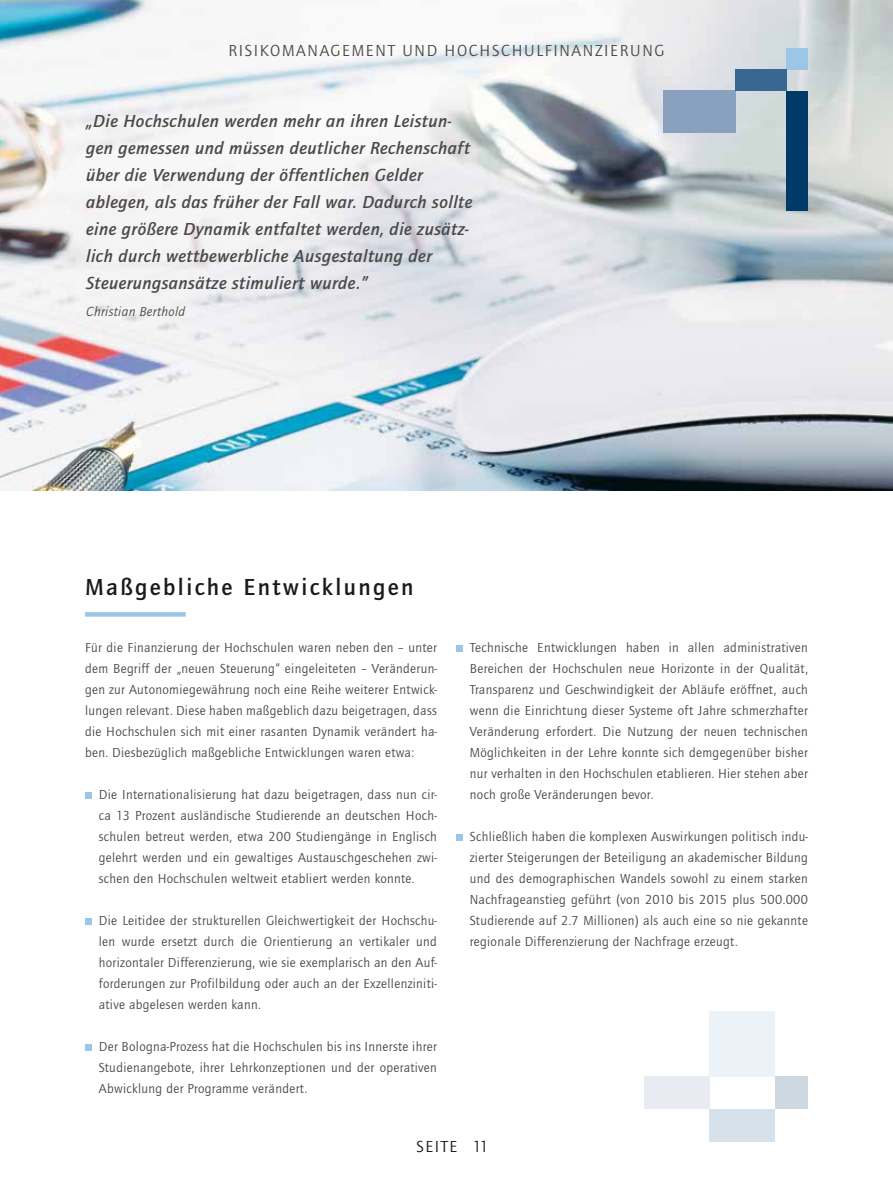
<style>
.page{position:relative;width:893px;height:1191px;background:#fff}
.page>*{position:absolute;margin:0;border:0;box-sizing:border-box;transform-origin:0 0}
.t1{font:500 24px "Quay Sans ITC Std";letter-spacing:.1em;color:#1a1a18}
.t2{font:italic 500 18px/27px "Quay Sans ITC Std";letter-spacing:.025em;color:#494948}
.t3{font:16.5px "Quay Sans ITC Std";letter-spacing:.1em;color:#494948}
.t4{font:16.5px "Quay Sans ITC Std";letter-spacing:.1em;color:#1a1a18}
.t5{font:13.5px/21px "Quay Sans ITC Std";letter-spacing:.025em;color:#494948;text-align:justify}
.t6{font:italic 13.5px "Quay Sans ITC Std";letter-spacing:.025em;color:#494948}
</style>
<div class="page">
<img style="left:0;top:0;width:893px;height:490px">
<svg style="left:85px;top:792px;width:6px;height:6px"></svg>
<svg style="left:85px;top:918px;width:6px;height:6px"></svg>
<svg style="left:85px;top:1044px;width:6px;height:6px"></svg>
<hr style="left:85px;top:612px;width:101px;height:4px;background:#9dc5e5">
<svg style="left:456px;top:645px;width:6px;height:6px"></svg>
<svg style="left:456px;top:834px;width:6px;height:6px"></svg>
<div style="left:709px;top:1108px;width:66px;height:33px;background:#d7e1e9"></div>
<div style="left:775px;top:1076px;width:33px;height:32px;background:#cdd8e1"></div>
<div style="left:644px;top:1076px;width:65px;height:32px;background:#e8ecf2"></div>
<div style="left:709px;top:1011px;width:66px;height:65px;background:#ebf3f9"></div>
<div style="left:787px;top:49px;width:21px;height:21px;background:#9dc5e5"></div>
<div style="left:787px;top:91px;width:21px;height:120px;background:#003a68"></div>
<div style="left:663px;top:91px;width:73px;height:42px;background:#8aa0bf"></div>
<div style="left:736px;top:70px;width:51px;height:21px;background:#386792"></div>
<p class="t3" style="left:228px;top:41px;width:437px">RISIKOMANAGEMENT UND HOCHSCHULFINANZIERUNG</p>
<p class="t2" style="left:86px;top:108px;width:388px">„Die Hochschulen werden mehr an ihren Leistun&shy;gen gemessen und müssen deutlicher Rechenschaft über die Verwendung der öffentlichen Gelder ablegen, als das früher der Fall war. Dadurch sollte eine größere Dynamik entfaltet werden, die zusätz&shy;lich durch wettbewerbliche Ausgestaltung der Steuerungsansätze stimuliert wurde.”</p>
<p class="t6" style="left:86px;top:304px;width:101px">Christian Berthold</p>
<h1 class="t1" style="left:85px;top:573px;width:330px">Maßgebliche Entwicklungen</h1>
<p class="t5" style="left:85px;top:637px;width:353px">Für die Finanzierung der Hochschulen waren neben den – unter dem Begriff der „neuen Steuerung“ eingeleiteten – Veränderun&shy;gen zur Autonomiegewährung noch eine Reihe weiterer Entwick&shy;lungen relevant. Diese haben maßgeblich dazu beigetragen, dass die Hochschulen sich mit einer rasanten Dynamik verändert ha&shy;ben. Diesbezüglich maßgebliche Entwicklungen waren etwa:</p>
<p class="t5" style="left:99px;top:784px;width:340px">Die Internationalisierung hat dazu beigetragen, dass nun cir&shy;ca 13 Prozent ausländische Studierende an deutschen Hoch&shy;schulen betreut werden, etwa 200 Studiengänge in Englisch gelehrt werden und ein gewaltiges Austauschgeschehen zwi&shy;schen den Hochschulen weltweit etabliert werden konnte.</p>
<p class="t5" style="left:99px;top:910px;width:340px">Die Leitidee der strukturellen Gleichwertigkeit der Hochschu&shy;len wurde ersetzt durch die Orientierung an vertikaler und horizontaler Differenzierung, wie sie exemplarisch an den Auf&shy;forderungen zur Profilbildung oder auch an der Exzellenziniti&shy;ative abgelesen werden kann.</p>
<p class="t5" style="left:99px;top:1036px;width:340px">Der Bologna-Prozess hat die Hochschulen bis ins Innerste ihrer Studienangebote, ihrer Lehrkonzeptionen und der operativen Abwicklung der Programme verändert.</p>
<p class="t5" style="left:470px;top:637px;width:340px">Technische Entwicklungen haben in allen administrativen Bereichen der Hochschulen neue Horizonte in der Qualität, Transparenz und Geschwindigkeit der Abläufe eröffnet, auch wenn die Einrichtung dieser Systeme oft Jahre schmerzhafter Veränderung erfordert. Die Nutzung der neuen technischen Möglichkeiten in der Lehre konnte sich demgegenüber bisher nur verhalten in den Hochschulen etablieren. Hier stehen aber noch große Veränderungen bevor.</p>
<p class="t5" style="left:470px;top:826px;width:340px">Schließlich haben die komplexen Auswirkungen politisch indu&shy;zierter Steigerungen der Beteiligung an akademischer Bildung und des demographischen Wandels sowohl zu einem starken Nachfrageanstieg geführt (von 2010 bis 2015 plus 500.000<br>Studierende auf 2.7 Millionen) als auch eine so nie gekannte regionale Differenzierung der Nachfrage erzeugt.</p>
<p class="t4" style="left:416px;top:1136px;width:74px">SEITE 11</p>
</div>
